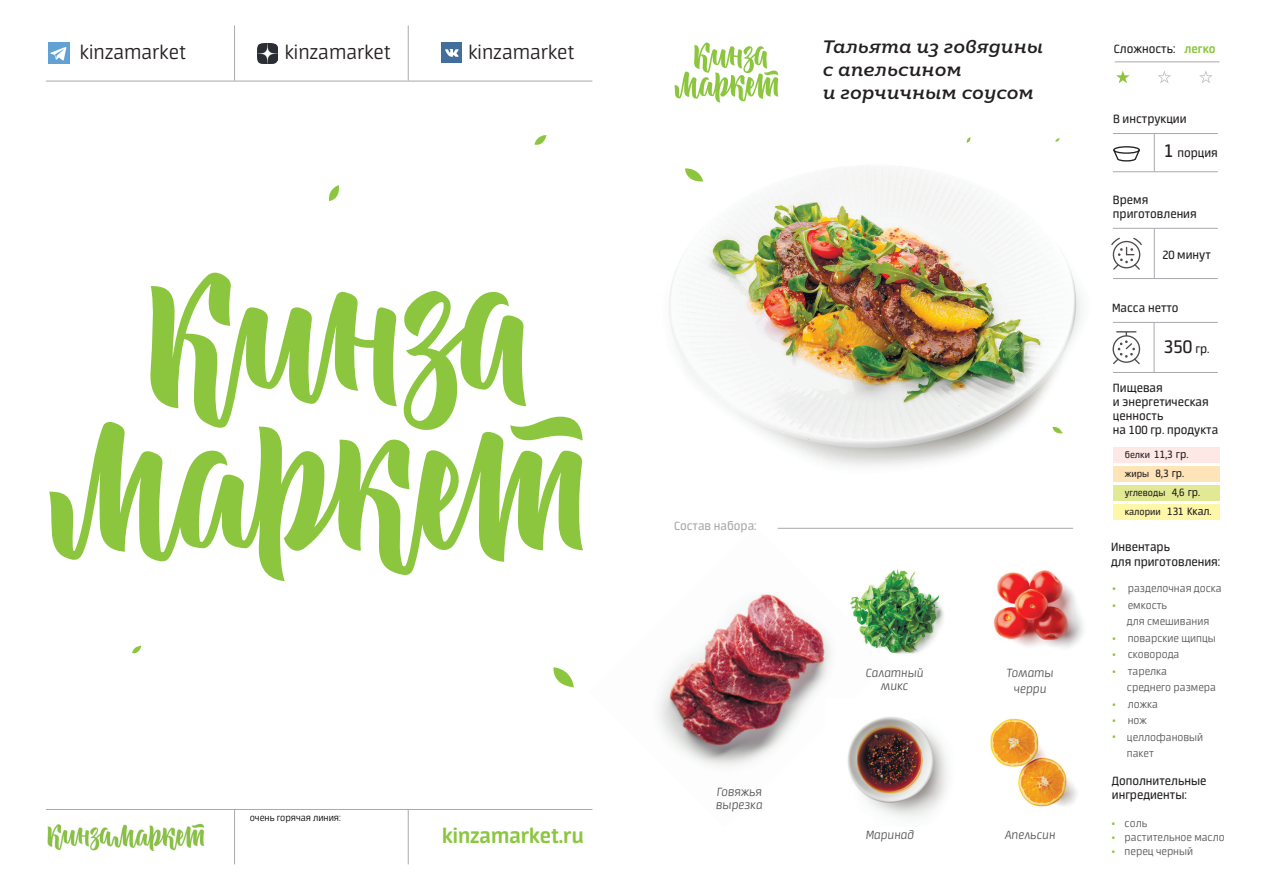
<style>
.page{position:relative;width:1263px;height:893px;background:#fff}
.page>*{position:absolute;margin:0;border:0;box-sizing:border-box;transform-origin:0 0}
.t1{font:700 23.55px "Neuron";color:#8bc63e}
.t2{font:300 22.2px "Neuron";color:#231f20}
.t3{font:20.55px "Neuron";color:#231f20}
.t4{font:italic 500 18px/22.8px "Moreno";color:#231f20}
.t5{font:13.5px/14.1px "Neuron";color:#231f20}
.t6{font:italic 300 13.5px/13.5px "Neuron";color:#57585a;text-align:center}
.t7{font:13.5px "Neuron";color:#a8a9ad}
.t8{font:300 12px/16.5px "Neuron";color:#57585a}
.t9{font:12px/18.8px "Neuron";color:#231f20}
.t10{font:300 12px "Neuron";color:#8bc63e}
.t11{font:300 10.5px "Neuron";color:#040503}
.t12{font:10.5px "Neuron";color:#231f20}
.s1{font-weight:700;color:#8bc63e}
.s2{font-size:20.55px}
.s3{font-size:13.5px}
.s4{font-size:10.5px}
.s5{font-size:12px}
.s6{color:#8bc63e}
</style>
<div class="page">
<img style="left:47px;top:823px;width:157px;height:28px">
<img style="left:669px;top:147px;width:485px;height:358px">
<img style="left:961px;top:527px;width:122px;height:121px">
<img style="left:990px;top:718px;width:87px;height:89px">
<img style="left:592px;top:527px;width:298px;height:283px">
<hr style="left:1115px;top:62px;width:104px;height:1px;background:#a8a9ad">
<svg style="left:1116px;top:70px;width:14px;height:13px"></svg>
<svg style="left:1158px;top:71px;width:13px;height:12px"></svg>
<svg style="left:1199px;top:71px;width:14px;height:12px"></svg>
<img style="left:257px;top:43px;width:21px;height:21px">
<img style="left:49px;top:43px;width:20px;height:20px">
<div style="left:442px;top:43px;width:20px;height:20px;background:#426e9e"></div>
<svg style="left:445px;top:49px;width:14px;height:8px"></svg>
<div style="left:1113px;top:448px;width:107px;height:15px;background:#fde8e5"></div>
<div style="left:1113px;top:467px;width:107px;height:15px;background:#fee4b6"></div>
<div style="left:1113px;top:486px;width:107px;height:15px;background:#e2e994"></div>
<div style="left:1113px;top:505px;width:107px;height:15px;background:#fef7a8"></div>
<svg style="left:1111px;top:238px;width:31px;height:32px"></svg>
<hr style="left:1154px;top:228px;width:1px;height:51px;background:#a8a9ad">
<hr style="left:1113px;top:228px;width:105px;height:1px;background:#a8a9ad">
<hr style="left:1113px;top:278px;width:105px;height:1px;background:#a8a9ad">
<svg style="left:1112px;top:331px;width:28px;height:33px"></svg>
<hr style="left:1154px;top:322px;width:1px;height:50px;background:#a8a9ad">
<hr style="left:1113px;top:322px;width:105px;height:1px;background:#a8a9ad">
<hr style="left:1113px;top:372px;width:105px;height:1px;background:#a8a9ad">
<svg style="left:674px;top:42px;width:104px;height:61px"></svg>
<svg style="left:49px;top:422px;width:534px;height:159px"></svg>
<svg style="left:149px;top:272px;width:434px;height:171px"></svg>
<hr style="left:1154px;top:134px;width:1px;height:38px;background:#a8a9ad">
<hr style="left:1113px;top:133px;width:105px;height:1px;background:#a8a9ad">
<hr style="left:1113px;top:171px;width:105px;height:1px;background:#a8a9ad">
<div style="left:1113px;top:146px;width:27px;height:8px;border:1px solid #231f20;border-radius:50%"></div>
<svg style="left:1112px;top:148px;width:29px;height:14px"></svg>
<svg style="left:1052px;top:426px;width:10px;height:8px"></svg>
<svg style="left:553px;top:667px;width:21px;height:20px"></svg>
<svg style="left:685px;top:168px;width:18px;height:14px"></svg>
<svg style="left:1055px;top:138px;width:5px;height:4px"></svg>
<svg style="left:966px;top:137px;width:5px;height:6px"></svg>
<svg style="left:534px;top:135px;width:12px;height:10px"></svg>
<svg style="left:132px;top:645px;width:9px;height:9px"></svg>
<svg style="left:329px;top:185px;width:10px;height:16px"></svg>
<hr style="left:234px;top:809px;width:1px;height:55px;background:#a8a9ad">
<hr style="left:408px;top:809px;width:1px;height:55px;background:#a8a9ad">
<hr style="left:234px;top:25px;width:1px;height:56px;background:#a8a9ad">
<hr style="left:408px;top:25px;width:1px;height:56px;background:#a8a9ad">
<hr style="left:46px;top:809px;width:546px;height:1px;background:#a8a9ad">
<hr style="left:46px;top:81px;width:546px;height:1px;background:#a8a9ad">
<hr style="left:778px;top:528px;width:295px;height:1px;background:#a8a9ad">
<img style="left:840px;top:550px;width:104px;height:129px">
<img style="left:825px;top:699px;width:123px;height:119px">
<h2 class="t2" style="left:80px;top:40px;width:107px">kinzamarket</h2>
<h2 class="t2" style="left:285px;top:40px;width:107px">kinzamarket</h2>
<h2 class="t2" style="left:468px;top:40px;width:107px">kinzamarket</h2>
<h3 class="t4" style="left:823px;top:34px;width:222px">Тальята из говядины с апельсином<br>и горчичным соусом</h3>
<p class="t11" style="left:250px;top:812px;width:93px">очень горячая линия:</p>
<p class="t7" style="left:674px;top:519px;width:84px">Состав набора:</p>
<p class="t6" style="left:716px;top:785px;width:48px;text-align:left">Говяжья вырезка</p>
<p class="t6" style="left:866px;top:666px;width:59px">Салатный микс</p>
<p class="t6" style="left:1006px;top:664px;width:49px;line-height:16.5px">Томаты черри</p>
<h1 class="t1" style="left:442px;top:822px;width:143px">kinzamarket.ru</h1>
<p class="t6" style="left:866px;top:828px;width:50px">Маринад</p>
<p class="t6" style="left:1005px;top:828px;width:52px">Апельсин</p>
<p class="t5" style="left:1114px;top:42px;width:103px">Сложность: <span class="s1">легко</span></p>
<p class="t5" style="left:1113px;top:112px;width:75px">В инструкции</p>
<p class="t5" style="left:1164px;top:146px;width:55px"><span class="s2">1</span> порция</p>
<p class="t5" style="left:1113px;top:193px;width:85px">Время приготовления</p>
<p class="t5" style="left:1162px;top:247px;width:50px">20 минут</p>
<p class="t5" style="left:1112px;top:301px;width:68px">Масса нетто</p>
<h3 class="t3" style="left:1164px;top:335px;width:47px">350 <span class="s3">гр.</span></h3>
<p class="t5" style="left:1113px;top:381px;width:107px">Пищевая<br>и энергетическая ценность<br>на 100 гр. продукта</p>
<p class="t9" style="left:1125px;top:445px;width:65px"><span class="s4">белки</span> 11,3 гр. <span class="s4">жиры</span> 8,3 гр.</p>
<p class="t12" style="left:1125px;top:487px;width:77px">углеводы <span class="s5">4,6 гр.</span></p>
<p class="t9" style="left:1125px;top:502px;width:88px"><span class="s4">калории</span> 131 Ккал.</p>
<p class="t5" style="left:1111px;top:540px;width:111px">Инвентарь<br>для приготовления:</p>
<p class="t8" style="left:1113px;top:580px;width:111px"><span class="s6">•</span> разделочная доска</p>
<p class="t8" style="left:1127px;top:597px;width:84px;text-indent:-14px"><span class="s6">•</span> емкость<br>для смешивания</p>
<p class="t8" style="left:1113px;top:630px;width:105px"><span class="s6">•</span> поварские щипцы</p>
<p class="t8" style="left:1113px;top:646px;width:68px"><span class="s6">•</span> сковорода</p>
<p class="t8" style="left:1127px;top:663px;width:91px;text-indent:-14px"><span class="s6">•</span> тарелка<br>среднего размера</p>
<p class="t8" style="left:1113px;top:696px;width:47px"><span class="s6">•</span> ложка</p>
<p class="t8" style="left:1127px;top:712px;width:78px;text-indent:-14px"><span class="s6">•</span> нож целлофановый пакет</p>
<p class="t10" style="left:1113px;top:730px;width:5px">•</p>
<p class="t5" style="left:1112px;top:774px;width:96px">Дополнительные ингредиенты:</p>
<p class="t8" style="left:1112px;top:815px;width:37px"><span class="s6">•</span> соль</p>
<p class="t8" style="left:1112px;top:829px;width:114px"><span class="s6">•</span> растительное масло</p>
<p class="t8" style="left:1112px;top:843px;width:83px"><span class="s6">•</span> перец черный</p>
</div>
